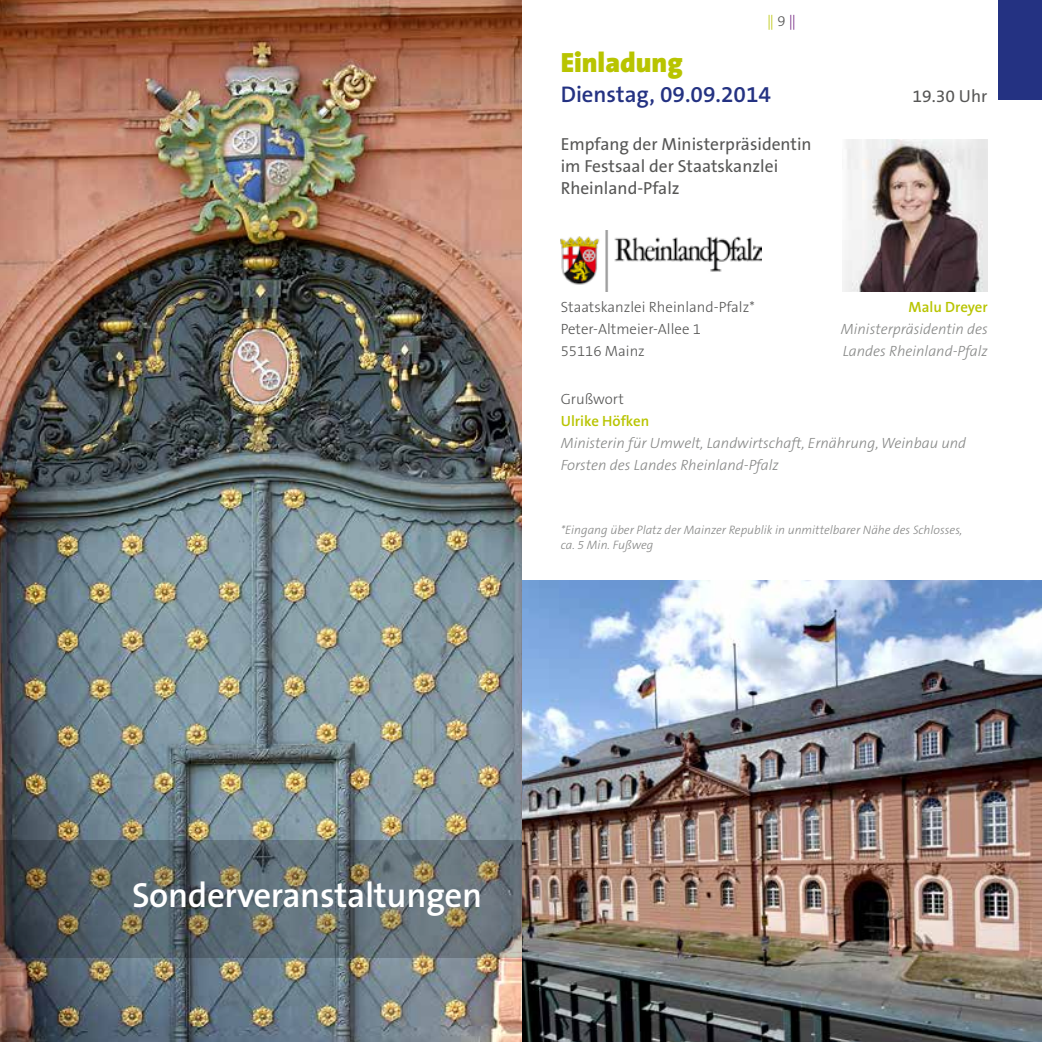
<style>
.page{position:relative;width:1042px;height:1042px;background:#fff}
.page>*{position:absolute;margin:0;border:0;box-sizing:border-box;transform-origin:0 0}
.t1{font:600 35px "The Sans B6";letter-spacing:-.01em;color:#fff}
.t2{font:900 28px "The Sans B9";color:#b8c400}
.t3{font:600 22.75px "The Sans B6";color:#243282}
.t4{font:17.5px/21.9px "The Sans B5 Plain";color:#565655}
.t5{font:italic 300 14.88px/21.9px "The Sans B3";color:#868786}
.t6{font:300 14.88px/21.9px "The Sans B3";color:#565655}
.t7{font:600 14.88px "The Sans B6";color:#b8c400}
.t8{font:300 14.88px "The Sans B3";color:#b8c400}
.t9{font:italic 300 12.25px/14.7px "The Sans B3";color:#868786}
.s1{color:#565655}
.s2{color:#6d1e7d}
</style>
<div class="page">
<div style="left:998px;top:0;width:44px;height:99px;background:#243282"></div>
<img style="left:521px;top:580px;width:521px;height:462px">
<img style="left:561px;top:230px;width:200px;height:61px">
<img style="left:842px;top:139px;width:145px;height:152px">
<img style="left:0;top:0;width:521px;height:1042px">
<img style="left:0;top:840px;width:521px;height:117px">
<p class="t8" style="left:767px;top:13px;width:30px">|| <span class="s1">9</span> <span class="s2">||</span></p>
<h2 class="t2" style="left:561px;top:47px;width:124px">Einladung</h2>
<h3 class="t3" style="left:561px;top:83px;width:212px">Dienstag, 09.09.2014</h3>
<p class="t4" style="left:912px;top:86px;width:76px">19.30 Uhr</p>
<p class="t4" style="left:561px;top:134px;width:252px">Empfang der Ministerpräsidentin im Festsaal der Staatskanzlei<br>Rheinland-Pfalz</p>
<p class="t6" style="left:561px;top:297px;width:196px">Staatskanzlei Rheinland-Pfalz*<br>Peter-Altmeier-Allee 1<br>55116 Mainz</p>
<p class="t6" style="left:561px;top:389px;width:65px">Grußwort</p>
<p class="t7" style="left:561px;top:413px;width:90px">Ulrike Höfken</p>
<p class="t5" style="left:561px;top:432px;width:407px">Ministerin für Umwelt, Landwirtschaft, Ernährung, Weinbau und<br>Forsten des Landes Rheinland-Pfalz</p>
<p class="t7" style="left:908px;top:299px;width:81px">Malu Dreyer</p>
<p class="t5" style="left:841px;top:319px;width:148px">Ministerpräsidentin des<br>Landes Rheinland-Pfalz</p>
<p class="t9" style="left:561px;top:523px;width:403px">*Eingang über Platz der Mainzer Republik in unmittelbarer Nähe des Schlosses, ca. 5 Min. Fußweg</p>
<h1 class="t1" style="left:132px;top:876px;width:352px">Sonderveranstaltungen</h1>
</div>
